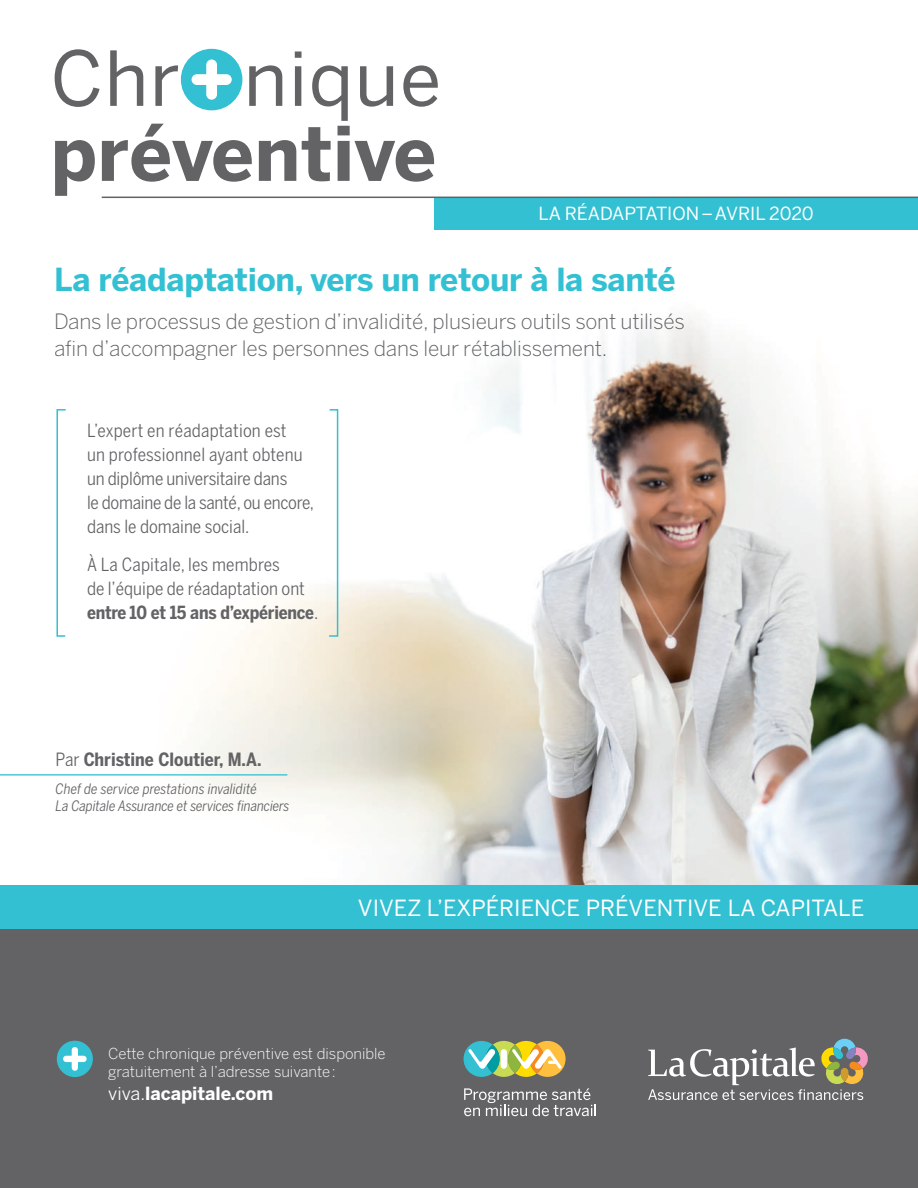
<style>
.page{position:relative;width:918px;height:1188px;background:#fff}
.page>*{position:absolute;margin:0;border:0;box-sizing:border-box;transform-origin:0 0}
.t1{font:700 75px "Benton Sans";color:#636366}
.t2{font:75px "Benton Sans";letter-spacing:.015em;color:#636366}
.t3{font:700 31.5px "Benton Sans";letter-spacing:-.01em;color:#32c0d2}
.t4{font:22.2px "Benton Sans";color:#fff}
.t5{font:300 21px/27px "Benton Sans";letter-spacing:-.01em;color:#636366}
.t6{font:700 18.15px "Benton Sans Cond";color:#636366}
.t7{font:18px/24px "Benton Sans Cond";color:#636366}
.t8{font:18px "Benton Sans";color:#fff}
.t9{font:700 18px "Benton Sans";color:#fff}
.t10{font:300 15px/17.2px "Benton Sans";letter-spacing:-.005em;color:#fff}
.t11{font:italic 14.25px/16.8px "Benton Sans Cond";letter-spacing:-.01em;color:#636366}
.s1{font-weight:700}
.s2{font-weight:400}
</style>
<div class="page">
<img style="left:105px;top:315px;width:813px;height:571px">
<div style="left:0;top:929px;width:918px;height:259px;background:#636366"></div>
<div style="left:181px;top:49px;width:61px;height:61px;background:#32c0d2;border-radius:50%"></div>
<svg style="left:192px;top:59px;width:40px;height:41px"></svg>
<div style="left:434px;top:197px;width:484px;height:33px;background:#32c0d2"></div>
<hr style="left:102px;top:197px;width:816px;height:1px;background:#636366">
<div style="left:0;top:886px;width:918px;height:43px;background:#32c0d2"></div>
<hr style="left:0;top:774px;width:287px;height:2px;background:#32c0d2">
<svg style="left:56px;top:409px;width:10px;height:228px"></svg>
<svg style="left:328px;top:408px;width:11px;height:229px"></svg>
<svg style="left:648px;top:1039px;width:220px;height:61px"></svg>
<svg style="left:464px;top:1088px;width:132px;height:28px"></svg>
<svg style="left:464px;top:1041px;width:102px;height:36px"></svg>
<div style="left:57px;top:1041px;width:36px;height:36px;background:#32c0d2;border-radius:50%"></div>
<svg style="left:63px;top:1047px;width:24px;height:24px"></svg>
<h1 class="t2" style="left:51px;top:34px;width:392px">Chr nique</h1>
<h1 class="t1" style="left:51px;top:109px;width:388px">préventive</h1>
<p class="t8" style="left:539px;top:203px;width:277px">LA RÉADAPTATION–AVRIL 2020</p>
<h2 class="t3" style="left:54px;top:261px;width:623px">La réadaptation, vers un retour à la santé</h2>
<p class="t5" style="left:54px;top:307px;width:633px">Dans le processus de gestion d’invalidité, plusieurs outils sont utilisés afin d’accompagner les personnes dans leur rétablissement.</p>
<p class="t7" style="left:87px;top:419px;width:228px">L’expert en réadaptation est<br>un professionnel ayant obtenu un diplôme universitaire dans<br>le domaine de la santé, ou encore, dans le domaine social.</p>
<p class="t7" style="left:87px;top:552px;width:233px">À La Capitale, les membres<br>de l’équipe de réadaptation ont <span class="s1">entre 10 et 15 ans d’expérience</span>.</p>
<p class="t6" style="left:56px;top:748px;width:207px"><span class="s2">Par</span> Christine Cloutier, M.A.</p>
<p class="t11" style="left:56px;top:780px;width:235px">Chef de service prestations invalidité<br>La Capitale Assurance et services financiers</p>
<p class="t4" style="left:358px;top:895px;width:508px">VIVEZ L’EXPÉRIENCE PRÉVENTIVE LA CAPITALE</p>
<p class="t10" style="left:108px;top:1045px;width:279px">Cette chronique préventive est disponible gratuitement à l’adresse suivante:</p>
<p class="t9" style="left:108px;top:1083px;width:166px"><span class="s2">viva.</span>lacapitale.com</p>
</div>
